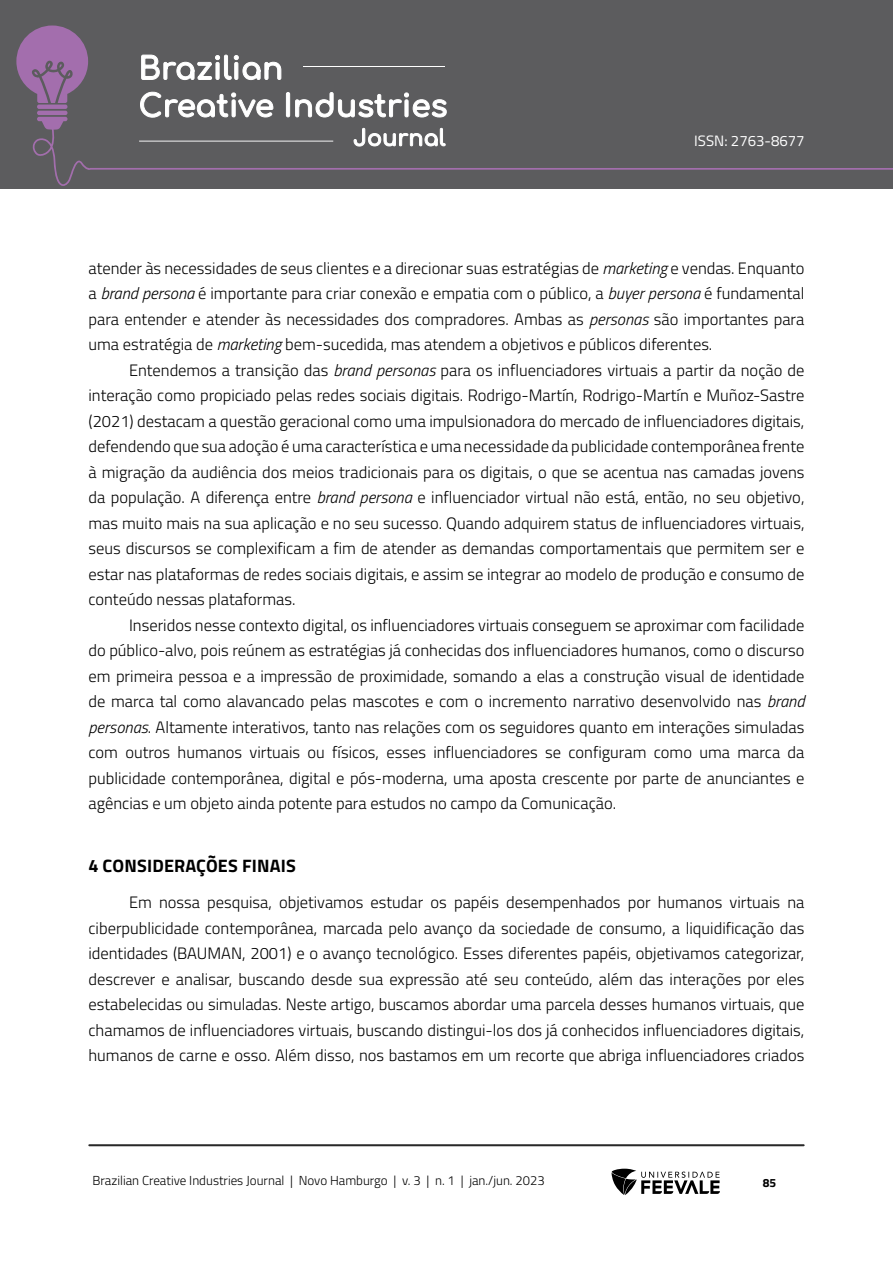
<style>
.page{position:relative;width:893px;height:1263px;background:#fff}
.page>*{position:absolute;margin:0;border:0;box-sizing:border-box;transform-origin:0 0}
.TITULO_1{font:700 18px "Titillium Web";letter-spacing:.01em;color:#000}
.Corpo_de_texto{font:300 16.5px/25.5px "Titillium Web";color:#000;text-align:justify}
.t1{font:15px "Titillium Web";color:#fff}
.t2{font:300 13.05px "Titillium Web";color:#000}
.t3{font:700 12px "Titillium Web";color:#000}
.s1{font-style:italic}
</style>
<div class="page">
<div style="left:0;top:0;width:893px;height:188px;background:#5c5c5e"></div>
<hr style="left:37px;top:111px;width:30px;height:4px;background:#a36ead;border-radius:2px">
<svg style="left:37px;top:117px;width:30px;height:11px"></svg>
<hr style="left:37px;top:105px;width:30px;height:4px;background:#a36ead;border-radius:2px">
<svg style="left:16px;top:26px;width:72px;height:77px"></svg>
<svg style="left:32px;top:128px;width:861px;height:58px"></svg>
<hr style="left:89px;top:1144px;width:715px;height:2px;background:#282828">
<svg style="left:611px;top:1169px;width:109px;height:26px"></svg>
<svg style="left:141px;top:54px;width:141px;height:26px"></svg>
<svg style="left:140px;top:91px;width:134px;height:27px"></svg>
<svg style="left:285px;top:92px;width:162px;height:26px"></svg>
<svg style="left:353px;top:127px;width:93px;height:20px"></svg>
<hr style="left:303px;top:66px;width:142px;height:1px;background:#fff">
<hr style="left:139px;top:141px;width:194px;height:1px;background:#fff">
<p class="t1" style="left:694px;top:130px;width:112px">ISSN: 2763-8677</p>
<p class="Corpo_de_texto" style="left:88px;top:254px;width:717px">atender às necessidades de seus clientes e a direcionar suas estratégias de <span class="s1">marketing</span> e vendas. Enquanto a <span class="s1">brand persona</span> é importante para criar conexão e empatia com o público, a <span class="s1">buyer persona</span> é fundamental para entender e atender às necessidades dos compradores. Ambas as <span class="s1">personas</span> são importantes para uma estratégia de <span class="s1">marketing</span> bem-sucedida, mas atendem a objetivos e públicos diferentes.</p>
<p class="Corpo_de_texto" style="left:88px;top:356px;width:717px;text-indent:40px">Entendemos a transição das <span class="s1">brand personas</span> para os influenciadores virtuais a partir da noção de interação como propiciado pelas redes sociais digitais. Rodrigo-Martín, Rodrigo-Martín e Muñoz-Sastre (2021) destacam a questão geracional como uma impulsionadora do mercado de influenciadores digitais, defendendo que sua adoção é uma característica e uma necessidade da publicidade contemporânea frente à migração da audiência dos meios tradicionais para os digitais, o que se acentua nas camadas jovens da população. A diferença entre <span class="s1">brand persona</span> e influenciador virtual não está, então, no seu objetivo, mas muito mais na sua aplicação e no seu sucesso. Quando adquirem status de influenciadores virtuais, seus discursos se complexificam a fim de atender as demandas comportamentais que permitem ser e estar nas plataformas de redes sociais digitais, e assim se integrar ao modelo de produção e consumo de conteúdo nessas plataformas.</p>
<p class="Corpo_de_texto" style="left:88px;top:611px;width:717px;text-indent:40px">Inseridos nesse contexto digital, os influenciadores virtuais conseguem se aproximar com facilidade do público-alvo, pois reúnem as estratégias já conhecidas dos influenciadores humanos, como o discurso em primeira pessoa e a impressão de proximidade, somando a elas a construção visual de identidade de marca tal como alavancado pelas mascotes e com o incremento narrativo desenvolvido nas <span class="s1">brand personas</span>. Altamente interativos, tanto nas relações com os seguidores quanto em interações simuladas com outros humanos virtuais ou físicos, esses influenciadores se configuram como uma marca da publicidade contemporânea, digital e pós-moderna, uma aposta crescente por parte de anunciantes e agências e um objeto ainda potente para estudos no campo da Comunicação.</p>
<p class="TITULO_1" style="left:88px;top:852px;width:209px">4 CONSIDERAÇÕES FINAIS</p>
<p class="Corpo_de_texto" style="left:88px;top:889px;width:717px;text-indent:40px">Em nossa pesquisa, objetivamos estudar os papéis desempenhados por humanos virtuais na ciberpublicidade contemporânea, marcada pelo avanço da sociedade de consumo, a liquidificação das identidades (BAUMAN, 2001) e o avanço tecnológico. Esses diferentes papéis, objetivamos categorizar, descrever e analisar, buscando desde sua expressão até seu conteúdo, além das interações por eles estabelecidas ou simuladas. Neste artigo, buscamos abordar uma parcela desses humanos virtuais, que chamamos de influenciadores virtuais, buscando distingui-los dos já conhecidos influenciadores digitais, humanos de carne e osso. Além disso, nos bastamos em um recorte que abriga influenciadores criados</p>
<p class="t2" style="left:92px;top:1171px;width:454px">Brazilian Creative Industries Journal | Novo Hamburgo | v. 3 | n. 1 | jan./jun. 2023</p>
<p class="t3" style="left:763px;top:1174px;width:15px">85</p>
</div>
